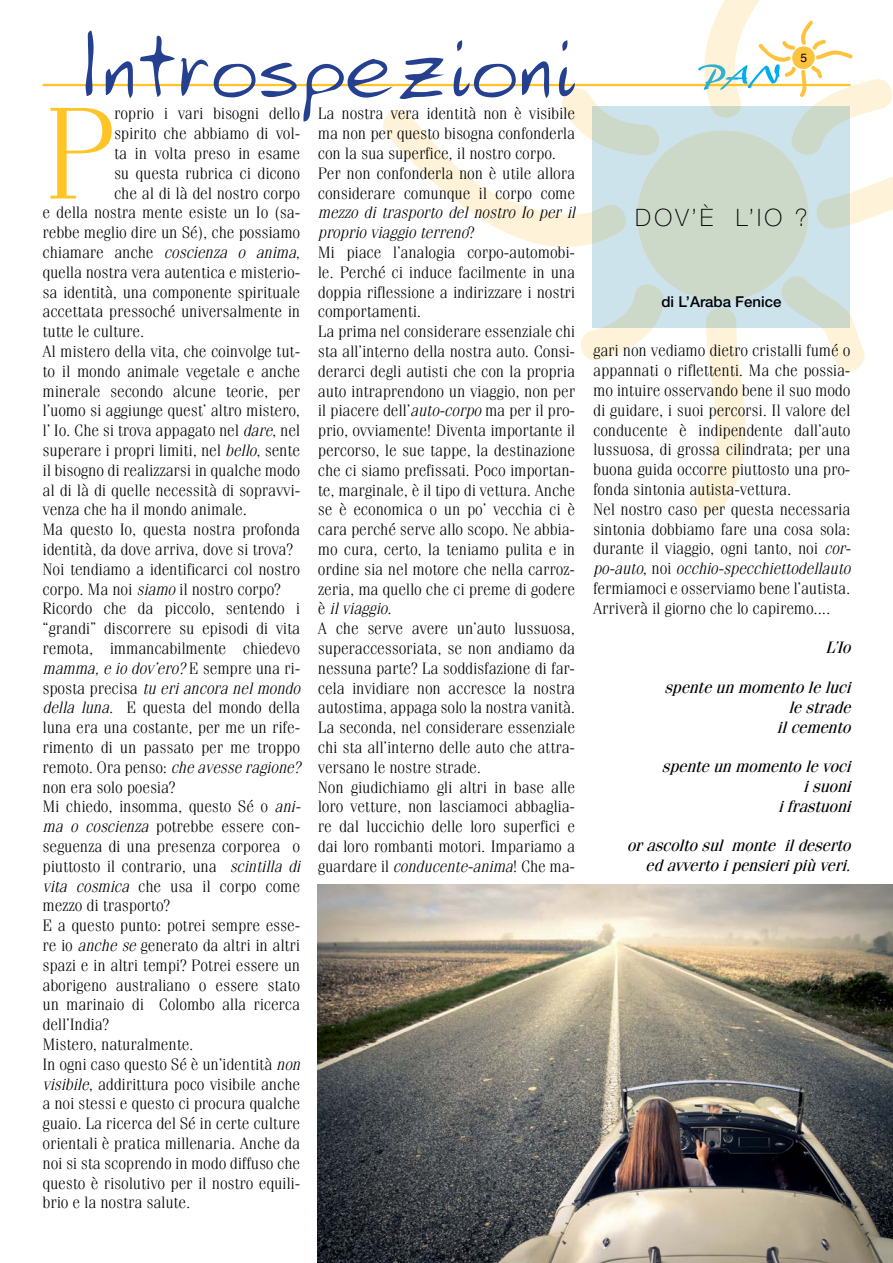
<style>
.page{position:relative;width:893px;height:1263px;background:#fff}
.page>*{position:absolute;margin:0;border:0;box-sizing:border-box;transform-origin:0 0}
.t1{font:300 130.95px "Fenice";color:#ffc425}
.t2{font:82.95px "Larkins Hand";color:#25408f;scale:.94 1}
.t3{font:100 24px "Helvetica Neue";color:#000}
.t4{font:300 16.5px/19.8px "Fenice";letter-spacing:-.01em;color:#000}
.t5{font:italic 16.5px/19.8px "Fenice";color:#000;text-align:right}
.t6{font:italic 300 16.5px "Fenice";letter-spacing:-.01em;color:#000}
.t7{font:500 15px "Helvetica Neue";color:#000}
.t8{font:12px "Helvetica";color:#000}
.s1{font-style:italic}
.s2{font-style:normal}
</style>
<div class="page">
<hr style="left:43px;top:84px;width:807px;height:2px;background:#ffc425">
<svg style="left:383px;top:109px;width:171px;height:138px"></svg>
<svg style="left:554px;top:0;width:339px;height:513px"></svg>
<svg style="left:593px;top:106px;width:257px;height:221px;background:#ccdcd7"></svg>
<img style="left:317px;top:884px;width:576px;height:379px">
<h2 class="t2" style="left:75px;top:20px;width:533px">I ntrospezioni</h2>
<p class="t4" style="left:318px;top:104px;width:259px">La nostra vera identità non è visibile ma non per questo bisogna confonderla con la sua superfice, il nostro corpo.<br>Per non confonderla non è utile allora considerare comunque il corpo come</p>
<p class="t4" style="left:318px;top:203px;width:259px"><span class="s1">mezzo di trasporto del nostro Io per il proprio viaggio terreno</span>?<br>Mi piace l’analogia corpo-automobi&shy;le. Perché ci induce facilmente in una doppia riflessione a indirizzare i nostri comportamenti.<br>La prima nel considerare essenziale chi sta all’interno della nostra auto. Consi&shy;derarci degli autisti che con la propria auto intraprendono un viaggio, non per il piacere dell’<span class="s1">auto-corpo</span> ma per il pro&shy;prio, ovviamente! Diventa importante il percorso, le sue tappe, la destinazione che ci siamo prefissati. Poco importan&shy;te, marginale, è il tipo di vettura. Anche se è economica o un po’ vecchia ci è cara perché serve allo scopo. Ne abbia&shy;mo cura, certo, la teniamo pulita e in ordine sia nel motore che nella carroz&shy;zeria, ma quello che ci preme di godere è <span class="s1">il viaggio</span>.<br>A che serve avere un’auto lussuosa, superaccessoriata, se non andiamo da nessuna parte? La soddisfazione di far&shy;cela invidiare non accresce la nostra autostima, appaga solo la nostra vanità.<br>La seconda, nel considerare essenziale chi sta all’interno delle auto che attra&shy;versano le nostre strade.<br>Non giudichiamo gli altri in base alle loro vetture, non lasciamoci abbaglia&shy;re dal luccichio delle loro superfici e dai loro rombanti motori. Impariamo a guardare il <span class="s1">conducente-anima</span>! Che ma-</p>
<h1 class="t1" style="left:43px;top:77px;width:74px">P</h1>
<p class="t4" style="left:114px;top:104px;width:188px">roprio i vari bisogni dello</p>
<p class="t4" style="left:114px;top:123px;width:188px">spirito che abbiamo di vol-</p>
<p class="t4" style="left:114px;top:143px;width:188px">ta in volta preso in esame</p>
<p class="t4" style="left:114px;top:163px;width:188px">su questa rubrica ci dicono</p>
<p class="t4" style="left:114px;top:183px;width:188px">che al di là del nostro corpo</p>
<p class="t4" style="left:43px;top:203px;width:259px">e della nostra mente esiste un Io (sa-</p>
<p class="t4" style="left:43px;top:222px;width:259px">rebbe meglio dire un Sé), che possiamo</p>
<p class="t6" style="left:43px;top:243px;width:259px"><span class="s2">chiamare anche</span> coscienza o anima<span class="s2">,</span></p>
<p class="t4" style="left:43px;top:262px;width:259px">quella nostra vera autentica e misterio-</p>
<p class="t4" style="left:43px;top:282px;width:259px">sa identità, una componente spirituale</p>
<p class="t4" style="left:43px;top:302px;width:259px">accettata pressoché universalmente in</p>
<p class="t4" style="left:43px;top:321px;width:103px">tutte le culture.</p>
<p class="t4" style="left:43px;top:341px;width:259px">Al mistero della vita, che coinvolge tut-</p>
<p class="t4" style="left:43px;top:361px;width:259px">to il mondo animale vegetale e anche</p>
<p class="t4" style="left:43px;top:381px;width:259px">minerale secondo alcune teorie, per</p>
<p class="t4" style="left:43px;top:401px;width:259px">l’uomo si aggiunge quest’ altro mistero,</p>
<p class="t4" style="left:43px;top:420px;width:259px">l’ Io. Che si trova appagato nel <span class="s1">dare</span>, nel</p>
<p class="t4" style="left:43px;top:440px;width:259px">superare i propri limiti, nel <span class="s1">bello</span>, sente</p>
<p class="t4" style="left:43px;top:460px;width:259px">il bisogno di realizzarsi in qualche modo</p>
<p class="t4" style="left:43px;top:480px;width:259px">al di là di quelle necessità di sopravvi-</p>
<p class="t4" style="left:43px;top:500px;width:206px">venza che ha il mondo animale.</p>
<p class="t4" style="left:43px;top:519px;width:259px">Ma questo Io, questa nostra profonda</p>
<p class="t4" style="left:43px;top:539px;width:252px">identità, da dove arriva, dove si trova?</p>
<p class="t4" style="left:43px;top:559px;width:259px">Noi tendiamo a identificarci col nostro</p>
<p class="t4" style="left:43px;top:579px;width:240px">corpo. Ma noi <span class="s1">siamo</span> il nostro corpo?</p>
<p class="t4" style="left:43px;top:599px;width:259px">Ricordo che da piccolo, sentendo i</p>
<p class="t4" style="left:43px;top:618px;width:259px">“grandi” discorrere su episodi di vita</p>
<p class="t4" style="left:43px;top:638px;width:259px">remota, immancabilmente chiedevo</p>
<p class="t6" style="left:43px;top:658px;width:259px">mamma, e io dov’ero? <span class="s2">E sempre una ri-</span></p>
<p class="t6" style="left:43px;top:678px;width:259px"><span class="s2">sposta precisa</span> tu eri ancora nel mondo</p>
<p class="t4" style="left:43px;top:698px;width:259px"><span class="s1">della luna</span>. E questa del mondo della</p>
<p class="t4" style="left:43px;top:717px;width:259px">luna era una costante, per me un rife-</p>
<p class="t4" style="left:43px;top:737px;width:259px">rimento di un passato per me troppo</p>
<p class="t6" style="left:43px;top:757px;width:259px"><span class="s2">remoto. Ora penso:</span> che avesse ragione?</p>
<p class="t4" style="left:43px;top:777px;width:134px">non era solo poesia?</p>
<p class="t4" style="left:43px;top:797px;width:259px">Mi chiedo, insomma, questo Sé o <span class="s1">ani-</span></p>
<p class="t4" style="left:43px;top:816px;width:259px"><span class="s1">ma o coscienza</span> potrebbe essere con-</p>
<p class="t4" style="left:43px;top:836px;width:259px">seguenza di una presenza corporea o</p>
<p class="t4" style="left:43px;top:856px;width:259px">piuttosto il contrario, una <span class="s1">scintilla di</span></p>
<p class="t4" style="left:43px;top:876px;width:259px"><span class="s1">vita cosmica</span> che usa il corpo come</p>
<p class="t4" style="left:43px;top:896px;width:129px">mezzo di trasporto?</p>
<p class="t4" style="left:43px;top:915px;width:259px">E a questo punto: potrei sempre esse-</p>
<p class="t4" style="left:43px;top:935px;width:259px">re io <span class="s1">anche se</span> generato da altri in altri</p>
<p class="t4" style="left:43px;top:955px;width:259px">spazi e in altri tempi? Potrei essere un</p>
<p class="t4" style="left:43px;top:975px;width:259px">aborigeno australiano o essere stato</p>
<p class="t4" style="left:43px;top:995px;width:259px">un marinaio di Colombo alla ricerca</p>
<p class="t4" style="left:43px;top:1014px;width:68px">dell’India?</p>
<p class="t4" style="left:43px;top:1034px;width:153px">Mistero, naturalmente.</p>
<p class="t4" style="left:43px;top:1054px;width:259px">In ogni caso questo Sé è un’identità <span class="s1">non</span></p>
<p class="t4" style="left:43px;top:1074px;width:259px"><span class="s1">visibile</span>, addirittura poco visibile anche</p>
<p class="t4" style="left:43px;top:1094px;width:259px">a noi stessi e questo ci procura qualche</p>
<p class="t4" style="left:43px;top:1113px;width:259px">guaio. La ricerca del Sé in certe culture</p>
<p class="t4" style="left:43px;top:1133px;width:259px">orientali è pratica millenaria. Anche da</p>
<p class="t4" style="left:43px;top:1153px;width:259px">noi si sta scoprendo in modo diffuso che</p>
<p class="t4" style="left:43px;top:1173px;width:259px">questo è risolutivo per il nostro equili-</p>
<p class="t4" style="left:43px;top:1193px;width:149px">brio e la nostra salute.</p>
<p class="t8" style="left:800px;top:49px;width:8px">5</p>
<h3 class="t3" style="left:635px;top:204px;width:174px">DOV’È L’IO ?</h3>
<p class="t7" style="left:661px;top:293px;width:122px">di L’Araba Fenice</p>
<p class="t4" style="left:593px;top:341px;width:259px">gari non vediamo dietro cristalli fumé o appannati o riflettenti. Ma che possia&shy;mo intuire osservando bene il suo modo di guidare, i suoi percorsi. Il valore del conducente è indipendente dall’auto lussuosa, di grossa cilindrata; per una buona guida occorre piuttosto una pro&shy;fonda sintonia autista-vettura.<br>Nel nostro caso per questa necessaria sintonia dobbiamo fare una cosa sola: durante il viaggio, ogni tanto, noi <span class="s1">cor&shy;po-auto</span>, noi <span class="s1">occhio-specchiettodellauto </span>fermiamoci e osserviamo bene l’autista.<br>Arriverà il giorno che lo capiremo....</p>
<p class="t5" style="left:826px;top:637px;width:31px">L’Io</p>
<p class="t5" style="left:664px;top:677px;width:193px">spenteunmomentoleluci lestrade<br>ilcemento</p>
<p class="t5" style="left:662px;top:756px;width:195px">spenteunmomentolevoci isuoni<br>ifrastuoni</p>
<p class="t5" style="left:627px;top:835px;width:230px">orascoltosul monte ildeserto edavvertoipensieripiùveri.</p>
</div>
